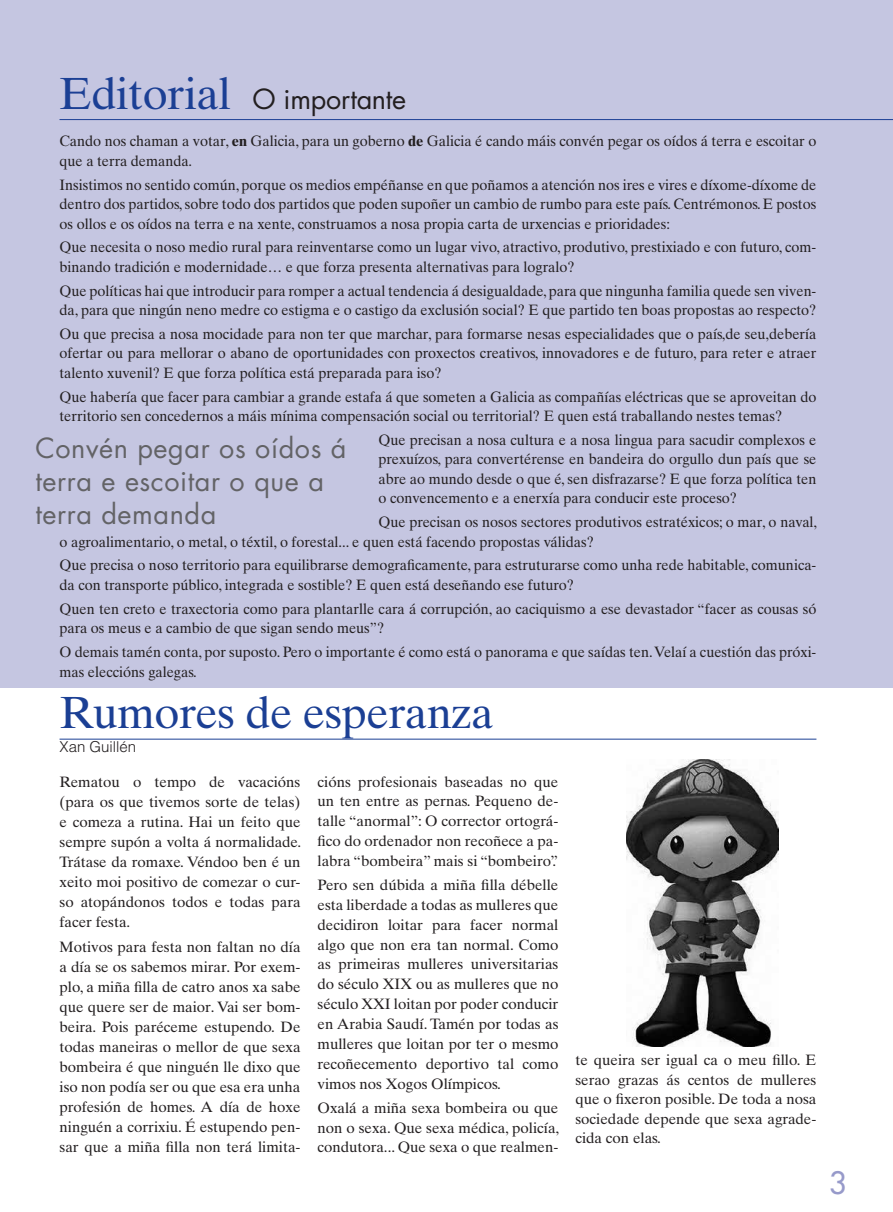
<style>
.page{position:relative;width:893px;height:1212px;background:#fff}
.page>*{position:absolute;margin:0;border:0;box-sizing:border-box;transform-origin:0 0}
.t1{font:45px "Times Ten LT Std";letter-spacing:-.01em;color:#1b3f94}
.t2{font:500 30px "Futura Std";color:#979aca}
.t3{font:27px/33px "Futura Std";letter-spacing:.02em;color:#636366}
.t4{font:27px "Futura Std";letter-spacing:-.01em;color:#231f20}
.t5{font:15px/19.5px "Times Ten LT Std";color:#231f20;scale:.96 1}
.t6{font:15px/20.1px "Times Ten LT Std";color:#231f20;text-align:justify}
.t7{font:300 15px "Helvetica LT Std";color:#231f20}
.s1{font-family:"Times Ten LT Std";font-size:45px;color:#1b3f94}
.s2{font-weight:700}
</style>
<div class="page">
<div style="left:0;top:0;width:893px;height:688px;background:#c5c6e1"></div>
<hr style="left:60px;top:119px;width:833px;height:1px;background:#1b3f94">
<hr style="left:60px;top:739px;width:756px;height:1px;background:#1b3f94">
<img style="left:626px;top:760px;width:152px;height:287px">
<h3 class="t4" style="left:60px;top:82px;width:348px"><span class="s1">Editorial</span> O importante</h3>
<p class="t5" style="left:60px;top:131px;width:790px">Cando nos chaman a votar, <span class="s2">en</span> Galicia, para un goberno <span class="s2">de</span> Galicia é cando máis convén pegar os oídos á terra e escoitar o que a terra demanda.</p>
<p class="t5" style="left:60px;top:175px;width:790px;text-align:justify">Insistimos no sentido común, porque os medios empéñanse en que poñamos a atención nos ires e vires e díxome-díxome de dentro dos partidos, sobre todo dos partidos que poden supoñer un cambio de rumbo para este país. Centrémonos. E postos os ollos e os oídos na terra e na xente, construamos a nosa propia carta de urxencias e prioridades:</p>
<p class="t5" style="left:60px;top:237px;width:790px">Que necesita o noso medio rural para reinventarse como un lugar vivo, atractivo, produtivo, prestixiado e con futuro, com&shy;binando tradición e modernidade… e que forza presenta alternativas para logralo?</p>
<p class="t5" style="left:60px;top:281px;width:790px">Que políticas hai que introducir para romper a actual tendencia á desigualdade, para que ningunha familia quede sen viven&shy;da, para que ningún neno medre co estigma e o castigo da exclusión social? E que partido ten boas propostas ao respecto?</p>
<p class="t5" style="left:60px;top:324px;width:790px;text-align:justify">Ou que precisa a nosa mocidade para non ter que marchar, para formarse nesas especialidades que o país,de seu,debería ofertar ou para mellorar o abano de oportunidades con proxectos creativos, innovadores e de futuro, para reter e atraer talento xuvenil? E que forza política está preparada para iso?</p>
<p class="t5" style="left:60px;top:387px;width:790px">Que habería que facer para cambiar a grande estafa á que someten a Galicia as compañías eléctricas que se aproveitan do territorio sen concedernos a máis mínima compensación social ou territorial? E quen está traballando nestes temas?</p>
<p class="t5" style="left:378px;top:430px;width:458px;text-align:justify">Que precisan a nosa cultura e a nosa lingua para sacudir complexos e prexuízos, para convertérense en bandeira do orgullo dun país que se abre ao mundo desde o que é, sen disfrazarse? E que forza política ten o convencemento e a enerxía para conducir este proceso?</p>
<p class="t5" style="left:60px;top:512px;width:791px;text-indent:319px">Que precisan os nosos sectores produtivos estratéxicos; o mar, o naval, o agroalimentario, o metal, o téxtil, o forestal... e quen está facendo propostas válidas?</p>
<p class="t5" style="left:60px;top:555px;width:790px">Que precisa o noso territorio para equilibrarse demograficamente, para estruturarse como unha rede habitable, comunica&shy;da con transporte público, integrada e sostible? E quen está deseñando ese futuro?</p>
<p class="t5" style="left:60px;top:599px;width:790px">Quen ten creto e traxectoria como para plantarlle cara á corrupción, ao caciquismo a ese devastador “facer as cousas só para os meus e a cambio de que sigan sendo meus”?</p>
<p class="t5" style="left:60px;top:642px;width:790px">O demais tamén conta, por suposto. Pero o importante é como está o panorama e que saídas ten. Velaí a cuestión das próxi&shy;mas eleccións galegas.</p>
<h3 class="t3" style="left:35px;top:431px;width:313px">Convén pegar os oídos á terra e escoitar o que a terra demanda</h3>
<h1 class="t1" style="left:60px;top:686px;width:436px">Rumores de esperanza</h1>
<p class="t7" style="left:60px;top:737px;width:78px">Xan Guillén</p>
<p class="t6" style="left:60px;top:771px;width:243px">Rematou o tempo de vacacións (para os que tivemos sorte de telas) e comeza a rutina. Hai un feito que sempre supón a volta á normalidade.<br>Trátase da romaxe. Véndoo ben é un xeito moi positivo de comezar o cur&shy;so atopándonos todos e todas para facer festa.</p>
<p class="t6" style="left:60px;top:936px;width:242px">Motivos para festa non faltan no día a día se os sabemos mirar. Por exem&shy;plo, a miña filla de catro anos xa sabe que quere ser de maior. Vai ser bom&shy;beira. Pois paréceme estupendo. De todas maneiras o mellor de que sexa bombeira é que ninguén lle dixo que iso non podía ser ou que esa era unha profesión de homes. A día de hoxe ninguén a corrixiu. É estupendo pen&shy;sar que a miña filla non terá limita-</p>
<p class="t6" style="left:317px;top:771px;width:242px">cións profesionais baseadas no que un ten entre as pernas. Pequeno de&shy;talle “anormal”: O corrector ortográ&shy;fico do ordenador non recoñece a pa&shy;labra “bombeira” mais si “bombeiro”.</p>
<p class="t6" style="left:317px;top:875px;width:242px">Pero sen dúbida a miña filla débelle esta liberdade a todas as mulleres que decidiron loitar para facer normal algo que non era tan normal. Como as primeiras mulleres universitarias do século XIX ou as mulleres que no século XXI loitan por poder conducir en Arabia Saudí. Tamén por todas as mulleres que loitan por ter o mesmo recoñecemento deportivo tal como vimos nos Xogos Olímpicos.</p>
<p class="t6" style="left:317px;top:1097px;width:243px">Oxalá a miña sexa bombeira ou que non o sexa. Que sexa médica, policía, condutora... Que sexa o que realmen-</p>
<p class="t6" style="left:575px;top:1050px;width:242px;line-height:19.5px">te queira ser igual ca o meu fillo. E serao grazas ás centos de mulleres que o fixeron posible. De toda a nosa sociedade depende que sexa agrade&shy;cida con elas.</p>
<h2 class="t2" style="left:829px;top:1164px;width:19px">3</h2>
</div>
